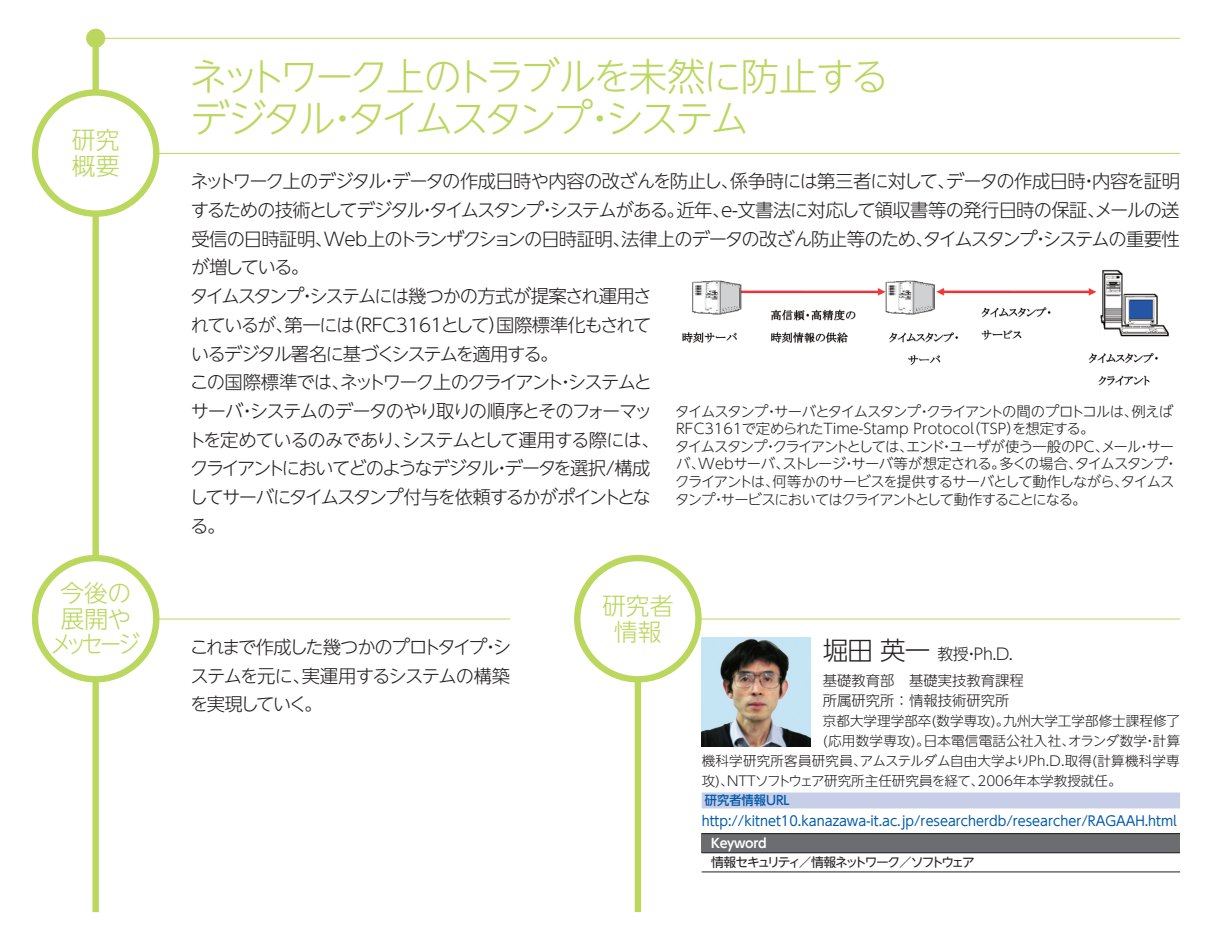
<style>
.page{position:relative;width:1212px;height:944px;background:#fff}
.page>*{position:absolute;margin:0;border:0;box-sizing:border-box;transform-origin:0 0}
.t1{font:300 38.25px/41.4px "UD Shin Go NT Pr 6 N";letter-spacing:-.08em;color:#bbd75e}
.t2{font:300 25.43px "UD Shin Go NT Pr 6 N";color:#231f20}
.t3{font:300 23.85px/25.4px "UD Shin Go NT Pr 6 N";letter-spacing:-.09em;color:#bbd75e;text-align:center}
.t4{font:300 23.85px/25.4px "UD Shin Go NT Pr 6 N";color:#bbd75e}
.t5{font:300 18.22px/28.8px "UD Shin Go NT Pr 6 N";letter-spacing:-.08em;color:#231f20}
.t6{font:300 18.22px/28.8px "UD Shin Go NT Pr 6 N";letter-spacing:-.1em;color:#231f20}
.t7{font:300 18.22px "UD Shin Go NT Pr 6 N";letter-spacing:-.045em;color:#231f20}
.t8{font:300 18.22px/28.8px "UD Shin Go NT Pr 6 N";letter-spacing:-.06em;color:#231f20}
.t9{font:300 18.22px/28.8px "UD Shin Go NT Pr 6 N";letter-spacing:-.105em;color:#231f20}
.t10{font:300 18.22px "UD Shin Go NT Pr 6 N";letter-spacing:-.04em;color:#231f20}
.t11{font:300 18.22px "UD Shin Go NT Pr 6 N";letter-spacing:-.025em;color:#231f20}
.t12{font:300 18.22px "UD Shin Go NT Pr 6 N";letter-spacing:-.115em;color:#231f20}
.t13{font:300 15.97px "UD Shin Go NT Pr 6 N";color:#231f20}
.t14{font:300 14.4px/20.7px "UD Shin Go NT Pr 6 N";color:#231f20}
.t15{font:300 14.4px "UD Shin Go NT Pr 6 N";letter-spacing:-.055em;color:#231f20}
.t16{font:300 14.4px/17.6px "UD Shin Go NT Pr 6 N";letter-spacing:-.095em;color:#231f20}
.t17{font:300 14.4px "UD Shin Go NT Pr 6 N";letter-spacing:-.085em;color:#231f20}
.t18{font:300 14.4px "UD Shin Go NT Pr 6 N";letter-spacing:-.105em;color:#231f20}
.t19{font:300 14.4px "UD Shin Go NT Pr 6 N";letter-spacing:-.02em;color:#231f20}
.t20{font:300 13.5px/20px "UD Shin Go NT Pr 6 N";color:#231f20}
.t21{font:13.5px "UD Shin Go NT Pr 6 N";color:#015aaa;scale:.95 1}
.t22{font:300 13.5px "UD Shin Go NT Pr 6 N";letter-spacing:-.04em;color:#231f20}
.t23{font:300 13.5px "UD Shin Go NT Pr 6 N";letter-spacing:.02em;color:#231f20}
.t24{font:12.83px "UD Shin Go NT Pr 6 N";letter-spacing:-.18em;color:#231f20}
.t25{font:500 12.83px "UD Shin Go NT Pr 6 N";color:#015aaa;scale:.96 1}
.t26{font:700 12.83px "UD Shin Go NT Pr 6 N De";letter-spacing:-.03em;color:#fff}
</style>
<div class="page">
<div style="left:92px;top:32px;width:7px;height:880px;background:#bbd75e"></div>
<hr style="left:96px;top:38px;width:1084px;height:1px;background:#bbd75e">
<div style="left:86px;top:29px;width:19px;height:19px;background:#bbd75e;border-radius:50%"></div>
<hr style="left:96px;top:153px;width:1084px;height:1px;background:#bbd75e">
<hr style="left:96px;top:619px;width:414px;height:1px;background:#bbd75e">
<hr style="left:638px;top:619px;width:542px;height:1px;background:#bbd75e">
<div style="left:635px;top:580px;width:6px;height:332px;background:#bbd75e"></div>
<div style="left:35px;top:92px;width:121px;height:122px;background:#fff;border-radius:50%"></div>
<div style="left:32px;top:89px;width:127px;height:128px;border:6px solid #bbd75e;border-radius:50%"></div>
<div style="left:35px;top:558px;width:121px;height:121px;background:#fff;border-radius:50%"></div>
<div style="left:32px;top:555px;width:127px;height:127px;border:6px solid #bbd75e;border-radius:50%"></div>
<div style="left:577px;top:558px;width:121px;height:121px;background:#fff;border-radius:50%"></div>
<div style="left:574px;top:555px;width:128px;height:127px;border:6px solid #bbd75e;border-radius:50%"></div>
<div style="left:702px;top:792px;width:478px;height:16px;background:#c7cee8"></div>
<div style="left:702px;top:834px;width:478px;height:19px;background:#6c6d70"></div>
<hr style="left:702px;top:833px;width:478px;height:1px;background:#231f20">
<hr style="left:702px;top:852px;width:478px;height:1px;background:#231f20">
<hr style="left:702px;top:871px;width:478px;height:1px;background:#231f20">
<img style="left:682px;top:269px;width:487px;height:117px">
<img style="left:702px;top:638px;width:108px;height:108px">
<h3 class="t4" style="left:72px;top:127px;width:49px">研究概要</h3>
<h3 class="t3" style="left:50px;top:580px;width:91px">今後の展開やメッセージ</h3>
<h1 class="t1" style="left:189px;top:54px;width:701px">ネットワーク上のトラブルを未然に防止するデジタルタイムスタンプシステム</h1>
<h1 class="t1" style="left:323px;top:96px;width:40px">・</h1>
<h1 class="t1" style="left:581px;top:96px;width:40px">・</h1>
<p class="t7" style="left:190px;top:167px;width:991px">ネットワーク上のデジタルデータの作成日時や内容の改ざんを防止し係争時には第三者に対してデータの作成日時内容を証明</p>
<p class="t5" style="left:380px;top:166px;width:20px">・</p>
<p class="t5" style="left:1080px;top:166px;width:20px">・</p>
<p class="t5" style="left:721px;top:166px;width:20px">、</p>
<p class="t5" style="left:937px;top:166px;width:20px">、</p>
<p class="t6" style="left:191px;top:195px;width:496px">するための技術としてデジタルタイムスタンプシステムがある。</p>
<p class="t10" style="left:676px;top:195px;width:505px">近年 -e、文書法に対応して領収書等の発行日時の保証メールの送</p>
<p class="t5" style="left:418px;top:195px;width:20px">・</p>
<p class="t5" style="left:538px;top:195px;width:20px">・</p>
<p class="t5" style="left:1087px;top:195px;width:20px">、</p>
<p class="t5" style="left:621px;top:224px;width:560px">法律上のデータの改ざん防止等のためタイムスタンプシステムの重要性</p>
<p class="t5" style="left:324px;top:224px;width:308px">Web上のトランザクションの日時証明、</p>
<p class="t5" style="left:190px;top:224px;width:463px">受信の日時証明、<br>が増している。<br>タイムスタンプシステムには幾つかの方式が提案され運用さ</p>
<p class="t5" style="left:1031px;top:224px;width:20px">・</p>
<p class="t5" style="left:915px;top:224px;width:20px">、</p>
<p class="t5" style="left:298px;top:281px;width:20px">・</p>
<p class="t5" style="left:190px;top:310px;width:464px">れているが、<br>いるデジタル署名に基づくシステムを適用する。<br>この国際標準ではネットワーク上のクライアントシステムと</p>
<p class="t11" style="left:343px;top:310px;width:310px">（RFC3161として国際標準化もされて</p>
<p class="t5" style="left:488px;top:310px;width:20px">）</p>
<p class="t5" style="left:284px;top:310px;width:71px">第一には</p>
<p class="t5" style="left:556px;top:367px;width:20px">・</p>
<p class="t5" style="left:191px;top:367px;width:463px;text-indent:141px">、<br>サーバシステムのデータのやり取りの順序とそのフォーマッ</p>
<p class="t8" style="left:188px;top:396px;width:473px;text-indent:50px">・<br>トを定めているのみでありシステムとして運用する際には、</p>
<p class="t6" style="left:190px;top:425px;width:462px;text-indent:203px">、<br>クライアントにおいてどのようなデジタルデータを選択/構成</p>
<p class="t9" style="left:189px;top:453px;width:463px;text-indent:303px">・<br>してサーバにタイムスタンプ付与を依頼するかがポイントとなる。</p>
<p class="t17" style="left:675px;top:400px;width:464px">タイムスタンプサーバとタイムスタンプクライアントの間のプロトコルは、</p>
<p class="t15" style="left:1131px;top:400px;width:43px">例えば</p>
<p class="t15" style="left:764px;top:400px;width:16px">・</p>
<p class="t15" style="left:917px;top:400px;width:16px">・</p>
<p class="t19" style="left:966px;top:417px;width:130px">（TSP を想定する。</p>
<p class="t15" style="left:1006px;top:417px;width:16px">）</p>
<p class="t14" style="left:906px;top:420px;width:270px;line-height:17.6px;text-indent:-230px">RFC3161で定められたTime-Stamp Protocol<br>エンドユーザが使う一般のPC メールサー</p>
<p class="t18" style="left:675px;top:435px;width:240px">タイムスタンプクライアントとしては、</p>
<p class="t15" style="left:763px;top:435px;width:16px">・</p>
<p class="t15" style="left:939px;top:435px;width:16px">・</p>
<p class="t15" style="left:1137px;top:435px;width:16px">・</p>
<p class="t15" style="left:1095px;top:435px;width:16px">、</p>
<p class="t15" style="left:782px;top:452px;width:225px">ストレージサーバ等が想定される。</p>
<p class="t16" style="left:1075px;top:455px;width:94px">タイムスタンプ</p>
<p class="t15" style="left:676px;top:452px;width:30px">バ、</p>
<p class="t15" style="left:698px;top:452px;width:93px">Webサーバ、</p>
<p class="t15" style="left:999px;top:452px;width:85px">多くの場合、</p>
<p class="t15" style="left:842px;top:452px;width:16px">・</p>
<p class="t15" style="left:1163px;top:452px;width:16px">・</p>
<p class="t15" style="left:772px;top:470px;width:403px">何等かのサービスを提供するサーバとして動作しながらタイムス</p>
<p class="t16" style="left:675px;top:472px;width:413px">クライアントは、<br>タンプサービスにおいてはクライアントとして動作することになる。</p>
<p class="t15" style="left:1114px;top:470px;width:16px">、</p>
<p class="t15" style="left:711px;top:487px;width:16px">・</p>
<p class="t6" style="left:190px;top:632px;width:322px">これまで作成した幾つかのプロトタイプシ</p>
<p class="t8" style="left:302px;top:632px;width:210px;text-indent:180px">・実運用するシステムの構築</p>
<p class="t5" style="left:304px;top:661px;width:20px;text-indent:-114px">ステムを元に、。</p>
<p class="t12" style="left:190px;top:690px;width:118px">を実現していく</p>
<h3 class="t4" style="left:602px;top:592px;width:73px;text-align:center">研究者情報</h3>
<h2 class="t2" style="left:823px;top:630px;width:109px">堀田英一</h2>
<p class="t14" style="left:823px;top:669px;width:202px">基礎教育部　基礎実技教育課程所属研究所：情報技術研究所</p>
<p class="t20" style="left:1003px;top:711px;width:178px">九州大学工学部修士課程修了</p>
<p class="t13" style="left:937px;top:641px;width:77px">教授 Ph D. .</p>
<p class="t13" style="left:963px;top:641px;width:17px">・</p>
<p class="t20" style="left:823px;top:711px;width:188px">京都大学理学部卒(数学専攻)。</p>
<p class="t23" style="left:1068px;top:730px;width:114px">オランダ数学計算</p>
<p class="t20" style="left:860px;top:731px;width:322px;text-indent:-37px">(応用数学専攻)。<br>アムステルダム自由大学よりPh D. .取得(計算機科学専</p>
<p class="t23" style="left:924px;top:730px;width:153px">日本電信電話公社入社、</p>
<p class="t20" style="left:1143px;top:731px;width:15px">・</p>
<p class="t20" style="left:702px;top:751px;width:167px">機科学研究所客員研究員、</p>
<p class="t22" style="left:727px;top:770px;width:258px">NTTソフトウェア研究所主任研究員を経て、</p>
<p class="t20" style="left:977px;top:770px;width:146px">2006年本学教授就任。</p>
<p class="t20" style="left:702px;top:770px;width:34px">攻)、</p>
<p class="t25" style="left:705px;top:790px;width:90px">研究者情報URL</p>
<p class="t21" style="left:702px;top:810px;width:502px">http://kitnet10.kanazawa i t- .ac.jp/researcherdb/researcher/RAGAAH.html</p>
<p class="t26" style="left:711px;top:833px;width:57px">Keyword</p>
<p class="t24" style="left:799px;top:852px;width:178px">／情報ネットワーク／ソフトウェア</p>
<p class="t24" style="left:711px;top:852px;width:91px">情報セキュリティ</p>
</div>
